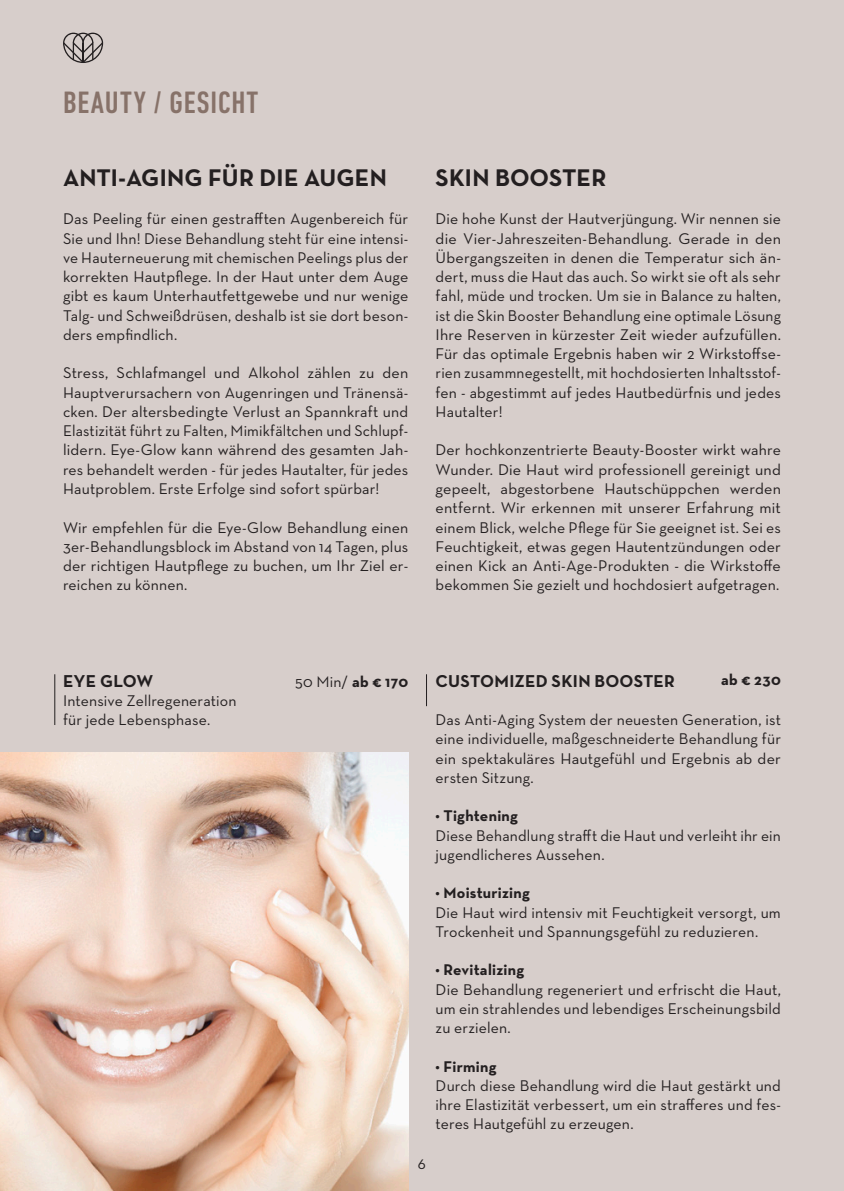
<style>
.page{position:relative;width:844px;height:1191px;background:#fff}
.page>*{position:absolute;margin:0;border:0;box-sizing:border-box;transform-origin:0 0}
.t1{font:500 condensed 31.5px "DIN Next LT Pro";letter-spacing:.035em;color:#877269}
.t2{font:700 24.5px "Neutra Text";letter-spacing:.005em;color:#231f20}
.t3{font:700 17.5px "Neutra Text";letter-spacing:.01em;color:#231f20}
.t4{font:15.75px/19.2px "Neutra Text";letter-spacing:.01em;color:#231f20;text-align:justify}
.t5{font:700 15.75px "Neutra Text";letter-spacing:.015em;color:#231f20}
.s1{font-weight:700}
</style>
<div class="page">
<div style="left:0;top:0;width:843px;height:1191px;background:#d7cecb"></div>
<svg style="left:63px;top:33px;width:40px;height:30px"></svg>
<img style="left:0;top:752px;width:408px;height:439px">
<hr style="left:54px;top:674px;width:1px;height:51px;background:#231f20">
<hr style="left:426px;top:674px;width:1px;height:32px;background:#231f20">
<h1 class="t1" style="left:63px;top:85px;width:197px">BEAUTY / GESICHT</h1>
<h2 class="t2" style="left:63px;top:162px;width:325px">ANTI-AGING FÜR DIE AUGEN</h2>
<p class="t4" style="left:63px;top:209px;width:347px">Das Peeling für einen gestrafften Augenbereich für Sie und Ihn! Diese Behandlung steht für eine intensi&shy;ve Hauterneuerung mit chemischen Peelings plus der korrekten Hautpflege. In der Haut unter dem Auge gibt es kaum Unterhautfettgewebe und nur wenige Talg- und Schweißdrüsen, deshalb ist sie dort beson&shy;ders empfindlich.</p>
<p class="t4" style="left:63px;top:363px;width:347px">Stress, Schlafmangel und Alkohol zählen zu den Hauptverursachern von Augenringen und Tränensä&shy;cken. Der altersbedingte Verlust an Spannkraft und Elastizität führt zu Falten, Mimikfältchen und Schlupf&shy;lidern. Eye-Glow kann während des gesamten Jah&shy;res behandelt werden - für jedes Hautalter, für jedes Hautproblem. Erste Erfolge sind sofort spürbar!</p>
<p class="t4" style="left:63px;top:517px;width:347px">Wir empfehlen für die Eye-Glow Behandlung einen 3er-Behandlungsblock im Abstand von 14 Tagen, plus der richtigen Hautpflege zu buchen, um Ihr Ziel er&shy;reichen zu können.</p>
<h2 class="t2" style="left:435px;top:162px;width:172px">SKIN BOOSTER</h2>
<p class="t4" style="left:435px;top:209px;width:347px">Die hohe Kunst der Hautverjüngung. Wir nennen sie die Vier-Jahreszeiten-Behandlung. Gerade in den Übergangszeiten in denen die Temperatur sich än&shy;dert, muss die Haut das auch. So wirkt sie oft als sehr fahl, müde und trocken. Um sie in Balance zu halten, ist die Skin Booster Behandlung eine optimale Lösung Ihre Reserven in kürzester Zeit wieder aufzufüllen.<br>Für das optimale Ergebnis haben wir 2 Wirkstoffse&shy;rien zusammnegestellt, mit hochdosierten Inhaltsstof&shy;fen - abgestimmt auf jedes Hautbedürfnis und jedes Hautalter!</p>
<p class="t4" style="left:435px;top:440px;width:347px">Der hochkonzentrierte Beauty-Booster wirkt wahre Wunder. Die Haut wird professionell gereinigt und gepeelt, abgestorbene Hautschüppchen werden entfernt. Wir erkennen mit unserer Erfahrung mit einem Blick, welche Pflege für Sie geeignet ist. Sei es Feuchtigkeit, etwas gegen Hautentzündungen oder einen Kick an Anti-Age-Produkten - die Wirkstoffe bekommen Sie gezielt und hochdosiert aufgetragen.</p>
<p class="t3" style="left:63px;top:669px;width:92px">EYE GLOW</p>
<p class="t4" style="left:63px;top:690px;width:175px">Intensive Zellregeneration für jede Lebensphase.</p>
<p class="t4" style="left:295px;top:671px;width:115px">50 Min/ <span class="s1">ab € 170</span></p>
<p class="t5" style="left:721px;top:670px;width:61px">ab € 230</p>
<p class="t3" style="left:435px;top:669px;width:241px">CUSTOMIZED SKIN BOOSTER</p>
<p class="t4" style="left:435px;top:710px;width:347px">Das Anti-Aging System der neuesten Generation, ist eine individuelle, maßgeschneiderte Behandlung für ein spektakuläres Hautgefühl und Ergebnis ab der ersten Sitzung.</p>
<p class="t5" style="left:435px;top:806px;width:84px">• Tightening</p>
<p class="t4" style="left:435px;top:825px;width:346px">Diese Behandlung strafft die Haut und verleiht ihr ein jugendlicheres Aussehen.</p>
<p class="t5" style="left:435px;top:883px;width:96px">• Moisturizing</p>
<p class="t4" style="left:435px;top:902px;width:346px">Die Haut wird intensiv mit Feuchtigkeit versorgt, um<br>Trockenheit und Spannungsgefühl zu reduzieren.</p>
<p class="t5" style="left:435px;top:960px;width:90px">• Revitalizing</p>
<p class="t4" style="left:435px;top:979px;width:347px">Die Behandlung regeneriert und erfrischt die Haut, um ein strahlendes und lebendiges Erscheinungsbild zu erzielen.</p>
<p class="t5" style="left:435px;top:1056px;width:62px">• Firming</p>
<p class="t4" style="left:435px;top:1075px;width:347px">Durch diese Behandlung wird die Haut gestärkt und ihre Elastizität verbessert, um ein strafferes und fes&shy;teres Hautgefühl zu erzeugen.</p>
<p class="t4" style="left:418px;top:1153px;width:10px">6</p>
</div>
